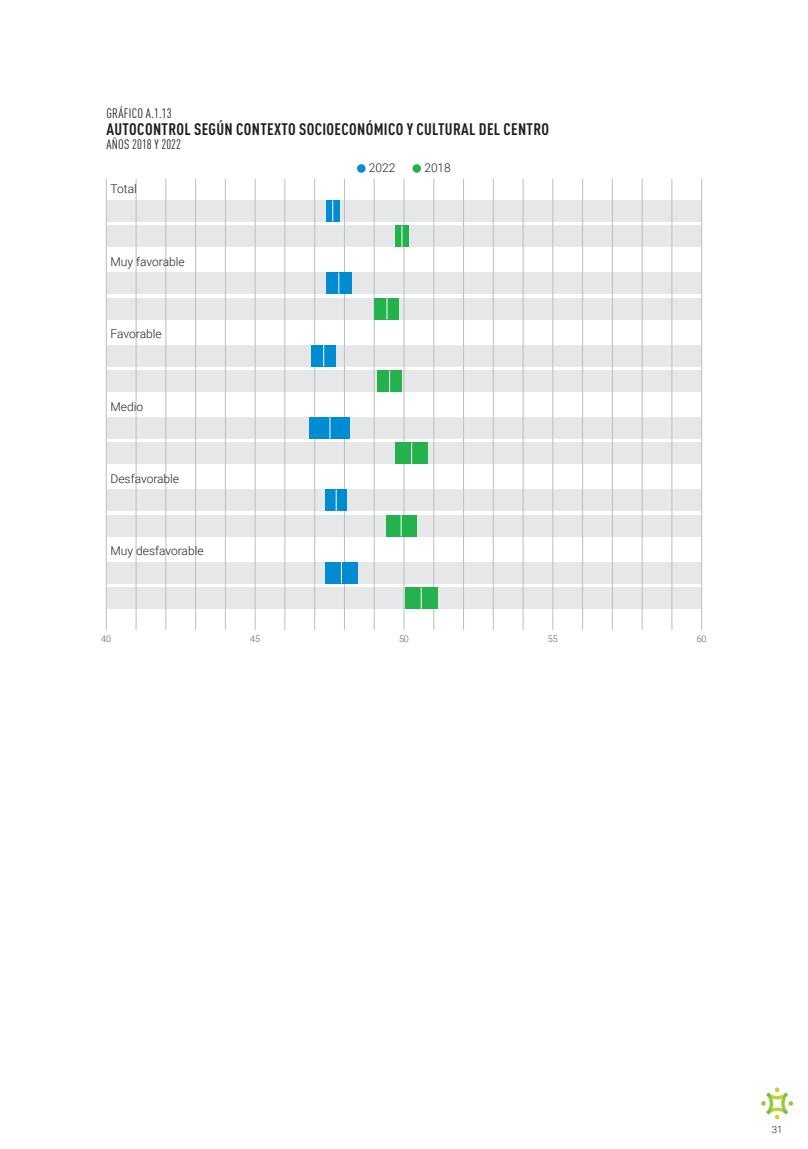
<style>
.page{position:relative;width:808px;height:1149px;background:#fff}
.page>*{position:absolute;margin:0;border:0;box-sizing:border-box;transform-origin:0 0}
.Titulos_graficos{font:700 condensed 16.5px "DIN Pro";letter-spacing:.02em;color:#231f20}
.Titulos_graficos_-_N{font:condensed 13.5px "DIN Pro";letter-spacing:.02em;color:#231f20}
.Titulos_graficos_-_B{font:condensed 13.5px "DIN Pro";color:#231f20}
.t1{font:300 12px "Roboto";color:#231f20}
.t2{font:300 9.75px "Roboto";color:#231f20}
.t3{font:300 9px "Roboto";color:#57585a}
</style>
<div class="page">
<svg style="left:761px;top:1087px;width:32px;height:31px"></svg>
<div style="left:106px;top:272px;width:596px;height:22px;background:#e6e7e9"></div>
<div style="left:106px;top:345px;width:596px;height:21px;background:#e6e7e9"></div>
<div style="left:106px;top:417px;width:596px;height:21px;background:#e6e7e9"></div>
<div style="left:106px;top:489px;width:596px;height:21px;background:#e6e7e9"></div>
<div style="left:106px;top:561px;width:596px;height:22px;background:#e6e7e9"></div>
<div style="left:106px;top:298px;width:596px;height:21px;background:#e6e7e9"></div>
<div style="left:106px;top:370px;width:596px;height:21px;background:#e6e7e9"></div>
<div style="left:106px;top:442px;width:596px;height:22px;background:#e6e7e9"></div>
<div style="left:106px;top:515px;width:596px;height:21px;background:#e6e7e9"></div>
<div style="left:106px;top:587px;width:596px;height:21px;background:#e6e7e9"></div>
<div style="left:106px;top:200px;width:596px;height:21px;background:#e6e7e9"></div>
<div style="left:106px;top:226px;width:596px;height:21px;background:#e6e7e9"></div>
<hr style="left:106px;top:179px;width:1px;height:451px;background:#bcbdc0">
<hr style="left:136px;top:179px;width:1px;height:451px;background:#bcbdc0">
<hr style="left:166px;top:179px;width:1px;height:451px;background:#bcbdc0">
<hr style="left:195px;top:179px;width:1px;height:451px;background:#bcbdc0">
<hr style="left:225px;top:179px;width:1px;height:451px;background:#bcbdc0">
<hr style="left:255px;top:179px;width:1px;height:451px;background:#bcbdc0">
<hr style="left:285px;top:179px;width:1px;height:451px;background:#bcbdc0">
<hr style="left:314px;top:179px;width:1px;height:451px;background:#bcbdc0">
<hr style="left:344px;top:179px;width:1px;height:451px;background:#bcbdc0">
<hr style="left:374px;top:179px;width:1px;height:451px;background:#bcbdc0">
<hr style="left:404px;top:179px;width:1px;height:451px;background:#bcbdc0">
<hr style="left:433px;top:179px;width:1px;height:451px;background:#bcbdc0">
<hr style="left:463px;top:179px;width:1px;height:451px;background:#bcbdc0">
<hr style="left:493px;top:179px;width:1px;height:451px;background:#bcbdc0">
<hr style="left:523px;top:179px;width:1px;height:451px;background:#bcbdc0">
<hr style="left:553px;top:179px;width:1px;height:451px;background:#bcbdc0">
<hr style="left:582px;top:179px;width:1px;height:451px;background:#bcbdc0">
<hr style="left:612px;top:179px;width:1px;height:451px;background:#bcbdc0">
<hr style="left:642px;top:179px;width:1px;height:451px;background:#bcbdc0">
<hr style="left:672px;top:179px;width:1px;height:451px;background:#bcbdc0">
<hr style="left:701px;top:179px;width:1px;height:451px;background:#bcbdc0">
<div style="left:326px;top:272px;width:26px;height:22px;background:#008cd0"></div>
<div style="left:375px;top:298px;width:24px;height:21px;background:#23b24b"></div>
<div style="left:311px;top:345px;width:25px;height:21px;background:#008cd0"></div>
<div style="left:377px;top:370px;width:25px;height:21px;background:#23b24b"></div>
<div style="left:310px;top:417px;width:40px;height:21px;background:#008cd0"></div>
<div style="left:395px;top:442px;width:33px;height:22px;background:#23b24b"></div>
<div style="left:325px;top:489px;width:22px;height:21px;background:#008cd0"></div>
<div style="left:386px;top:515px;width:30px;height:21px;background:#23b24b"></div>
<div style="left:325px;top:561px;width:33px;height:22px;background:#008cd0"></div>
<div style="left:405px;top:587px;width:33px;height:21px;background:#23b24b"></div>
<div style="left:326px;top:200px;width:13px;height:21px;background:#008cd0"></div>
<div style="left:395px;top:226px;width:14px;height:21px;background:#23b24b"></div>
<svg style="left:421px;top:587px;width:1px;height:21px"></svg>
<svg style="left:401px;top:515px;width:1px;height:21px"></svg>
<svg style="left:411px;top:442px;width:1px;height:22px"></svg>
<svg style="left:389px;top:370px;width:1px;height:21px"></svg>
<svg style="left:387px;top:298px;width:1px;height:21px"></svg>
<svg style="left:341px;top:561px;width:1px;height:22px"></svg>
<svg style="left:336px;top:489px;width:1px;height:21px"></svg>
<svg style="left:329px;top:417px;width:1px;height:21px"></svg>
<svg style="left:323px;top:345px;width:1px;height:21px"></svg>
<svg style="left:338px;top:272px;width:1px;height:22px"></svg>
<svg style="left:402px;top:226px;width:1px;height:21px"></svg>
<svg style="left:332px;top:200px;width:1px;height:21px"></svg>
<div style="left:412px;top:164px;width:9px;height:9px;background:#23b24b;border-radius:50%"></div>
<div style="left:357px;top:164px;width:8px;height:9px;background:#008cd0;border-radius:50%"></div>
<p class="Titulos_graficos_-_N" style="left:106px;top:103px;width:67px">GRÁFICO A.1.13</p>
<p class="Titulos_graficos" style="left:106px;top:116px;width:444px">AUTOCONTROL SEGÚN CONTEXTO SOCIOECONÓMICO Y CULTURAL DEL CENTRO</p>
<p class="Titulos_graficos_-_B" style="left:106px;top:134px;width:76px">AÑOS 2018 Y 2022</p>
<p class="t1" style="left:111px;top:181px;width:28px">Total</p>
<p class="t1" style="left:111px;top:253px;width:76px">Muy favorable</p>
<p class="t1" style="left:111px;top:325px;width:53px">Favorable</p>
<p class="t1" style="left:111px;top:398px;width:34px">Medio</p>
<p class="t1" style="left:111px;top:470px;width:70px">Desfavorable</p>
<p class="t1" style="left:111px;top:542px;width:95px">Muy desfavorable</p>
<p class="t1" style="left:369px;top:159px;width:28px">2022</p>
<p class="t1" style="left:424px;top:159px;width:28px">2018</p>
<p class="t3" style="left:101px;top:632px;width:11px">40</p>
<p class="t3" style="left:250px;top:632px;width:11px">45</p>
<p class="t3" style="left:399px;top:632px;width:11px">50</p>
<p class="t3" style="left:548px;top:632px;width:11px">55</p>
<p class="t3" style="left:697px;top:632px;width:11px">60</p>
<p class="t2" style="left:772px;top:1122px;width:12px">31</p>
</div>
